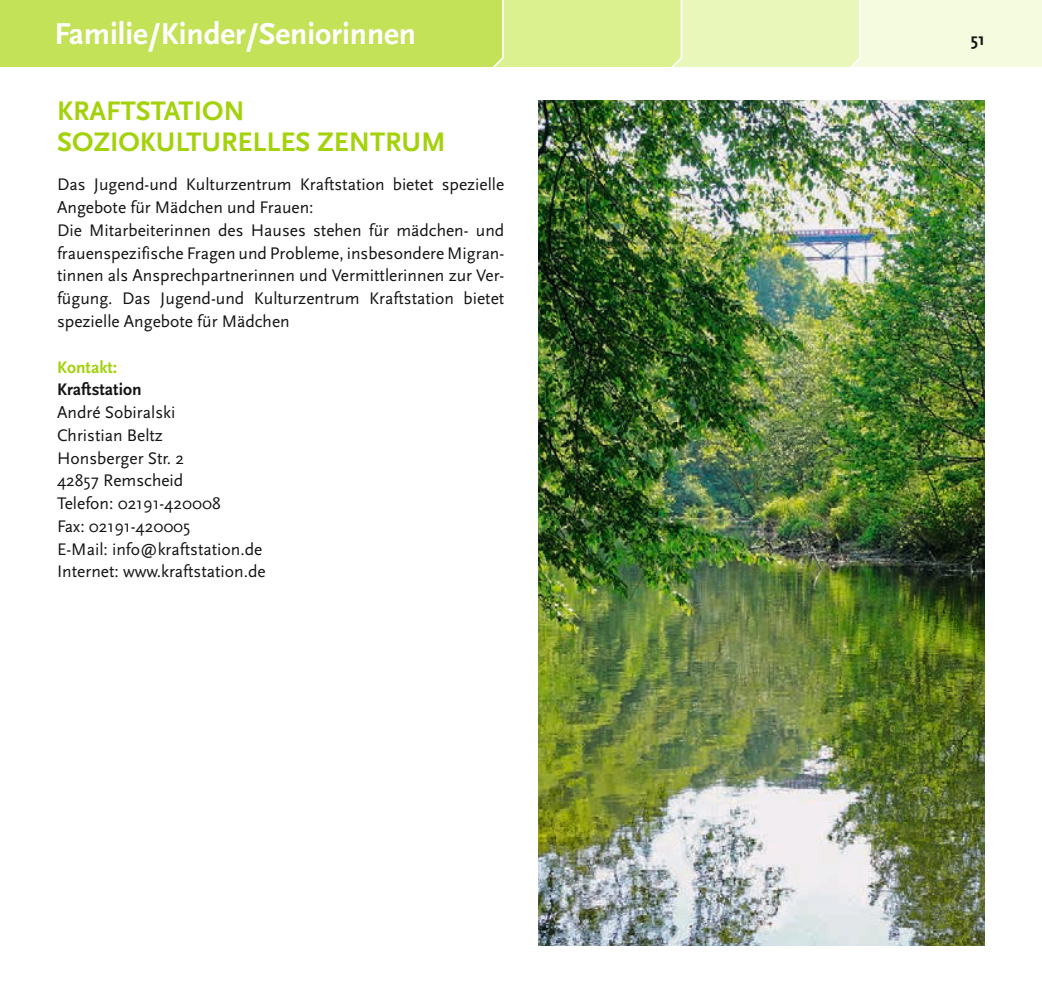
<style>
.page{position:relative;width:1042px;height:993px;background:#fff}
.page>*{position:absolute;margin:0;border:0;box-sizing:border-box;transform-origin:0 0}
.t1{font:700 31.5px "Scala Sans";color:#fff}
.t2{font:700 28px/31.5px "Scala Sans";color:#a3d20b}
.t3{font:17.5px/22.8px "Scala Sans";color:#131413}
.t4{font:700 17.5px "Scala Sans";color:#131413}
.t5{font:700 17.5px "Scala Sans";color:#a3d20b}
</style>
<div class="page">
<svg style="left:451px;top:0;width:591px;height:67px;background:#e5f4b0"></svg>
<div style="left:0;top:0;width:451px;height:67px;background:#c3e257"></div>
<img style="left:538px;top:100px;width:446px;height:845px">
<h1 class="t1" style="left:55px;top:17px;width:363px">Familie/Kinder/Seniorinnen</h1>
<h2 class="t2" style="left:57px;top:96px;width:390px">KRAFTSTATION<br>SOZIOKULTURELLES ZENTRUM</h2>
<p class="t3" style="left:57px;top:173px;width:449px">Das Jugend-und Kulturzentrum Kraftstation bietet spezielle Angebote für Mädchen und Frauen:<br>Die Mitarbeiterinnen des Hauses stehen für mädchen- und frauenspezifische Fragen und Probleme, insbesondere Migran&shy;tinnen als Ansprechpartnerinnen und Vermittlerinnen zur Ver&shy;fügung. Das Jugend-und Kulturzentrum Kraftstation bietet spezielle Angebote für Mädchen</p>
<p class="t5" style="left:57px;top:357px;width:62px">Kontakt:</p>
<p class="t4" style="left:57px;top:380px;width:86px">Kraftstation</p>
<p class="t3" style="left:57px;top:401px;width:210px">André Sobiralski<br>Christian Beltz<br>Honsberger Str. 2<br>42857 Remscheid<br>Telefon: 02191-420008<br>Fax: 02191-420005<br>E-Mail: info@kraftstation.de<br>Internet: www.kraftstation.de</p>
<p class="t4" style="left:971px;top:30px;width:16px">51</p>
</div>
